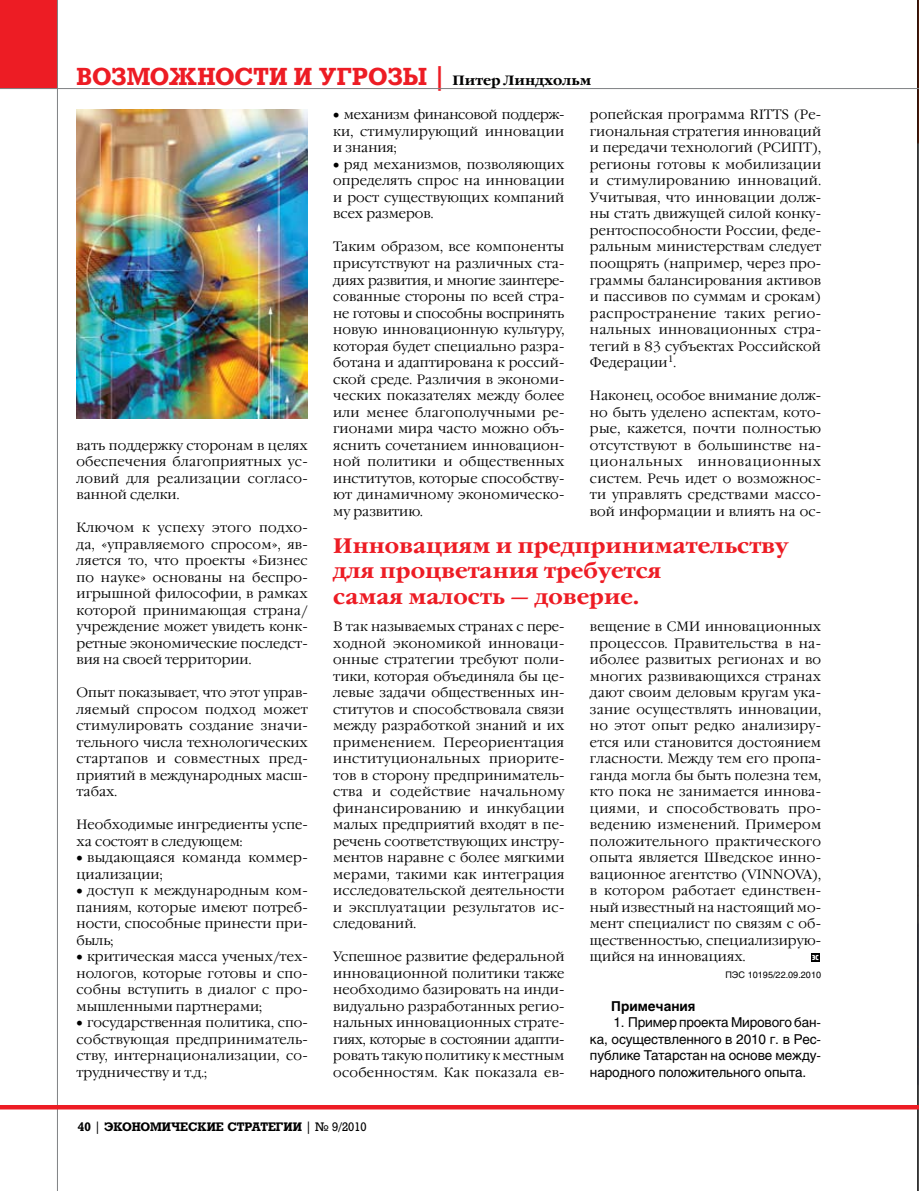
<style>
.page{position:relative;width:919px;height:1191px;background:#fff}
.page>*{position:absolute;margin:0;border:0;box-sizing:border-box;transform-origin:0 0}
.t1{font:700 24px "Rodeo";letter-spacing:-.005em;color:#ed1c24}
.t2{font:700 21px/25.5px "Garamond C";color:#ed1c24}
.t3{font:300 13.5px/16.5px "Garamond C";letter-spacing:.005em;color:#000;text-align:justify}
.t4{font:13.5px/16.5px "Helios";letter-spacing:-.01em;color:#000;text-align:justify}
.t5{font:700 13.5px "Helios";color:#000}
.t6{font:700 12px "Rodeo";color:#000}
.t7{font:9px "Helios";color:#000}
.t8{font:9px "Hermes C";color:#fff}
.s1{font-family:"Garamond C";font-size:13.5px;color:#000}
.s2{font-weight:400}
</style>
<div class="page">
<div style="left:0;top:0;width:58px;height:89px;background:#ed1c24"></div>
<hr style="left:57px;top:0;width:1px;height:1191px;background:#808284">
<div style="left:811px;top:953px;width:8px;height:8px;background:#000"></div>
<img style="left:77px;top:109px;width:230px;height:309px">
<svg style="left:917px;top:0;width:1px;height:1191px"></svg>
<hr style="left:0;top:1105px;width:918px;height:4px;background:#ed1c24">
<hr style="left:0;top:88px;width:918px;height:1px;background:#808284">
<h1 class="t1" style="left:77px;top:62px;width:516px">ВОЗМОЖНОСТИ И УГРОЗЫ | <span class="s1">Питер Линдхольм</span></h1>
<p class="t3" style="left:77px;top:437px;width:233px">вать поддержку сторонам в целях обеспечения благоприятных ус&shy;ловий для реализации согласо&shy;ванной сделки.</p>
<p class="t3" style="left:77px;top:520px;width:233px">Ключом к успеху этого подхо&shy;да, «управляемого спросом», яв&shy;ляется то, что проекты «Бизнес по науке» основаны на беспро&shy;игрышной философии, в рамках которой принимающая страна/ учреждение может увидеть конк&shy;ретные экономические последст&shy;вия на своей территории.</p>
<p class="t3" style="left:77px;top:685px;width:233px">Опыт показывает, что этот управ&shy;ляемый спросом подход может стимулировать создание значи&shy;тельного числа технологических стартапов и совместных пред&shy;приятий в международных масш&shy;табах.</p>
<p class="t3" style="left:77px;top:817px;width:233px">Необходимые ингредиенты успе&shy;ха состоят в следующем:</p>
<p class="t3" style="left:77px;top:850px;width:233px">• выдающаяся команда коммер&shy;циализации;</p>
<p class="t3" style="left:77px;top:883px;width:233px">• доступ к международным ком&shy;паниям, которые имеют потреб&shy;ности, способные принести при&shy;быль;</p>
<p class="t3" style="left:77px;top:949px;width:233px">• критическая масса ученых/тех&shy;нологов, которые готовы и спо&shy;собны вступить в диалог с про&shy;мышленными партнерами;</p>
<p class="t3" style="left:77px;top:1015px;width:233px">• государственная политика, спо&shy;собствующая предприниматель&shy;ству, интернационализации, со&shy;трудничеству и т.д.;</p>
<p class="t3" style="left:333px;top:107px;width:232px">• механизм финансовой поддерж&shy;ки, стимулирующий инновации и знания;</p>
<p class="t3" style="left:333px;top:157px;width:233px">• ряд механизмов, позволяющих определять спрос на инновации и рост существующих компаний всех размеров.</p>
<p class="t3" style="left:333px;top:239px;width:233px">Таким образом, все компоненты присутствуют на различных ста&shy;диях развития, и многие заинтере&shy;сованные стороны по всей стра&shy;не готовы и способны воспринять новую инновационную культуру, которая будет специально разра&shy;ботана и адаптирована к россий&shy;ской среде. Различия в экономи&shy;ческих показателях между более или менее благополучными ре&shy;гионами мира часто можно объ&shy;яснить сочетанием инновацион&shy;ной политики и общественных институтов, которые способству&shy;ют динамичному экономическо&shy;му развитию.</p>
<p class="t3" style="left:590px;top:107px;width:233px">ропейская программа RITTS (Ре&shy;гиональная стратегия инноваций и передачи технологий (РСИПТ), регионы готовы к мобилизации и стимулированию инноваций.<br>Учитывая, что инновации долж&shy;ны стать движущей силой конку&shy;рентоспособности России, феде&shy;ральным министерствам следует поощрять (например, через про&shy;граммы балансирования активов и пассивов по суммам и срокам) распространение таких регио&shy;нальных инновационных стра&shy;тегий в 83 субъектах Российской Федерации<sup>1</sup>.</p>
<p class="t3" style="left:590px;top:388px;width:233px">Наконец, особое внимание долж&shy;но быть уделено аспектам, кото&shy;рые, кажется, почти полностью отсутствуют в большинстве на&shy;циональных инновационных систем. Речь идет о возможнос&shy;ти управлять средствами массо&shy;вой информации и влиять на ос-</p>
<h2 class="t2" style="left:333px;top:533px;width:456px">Инновациям и предпринимательству для процветания требуется<br>самая малость — доверие.</h2>
<p class="t3" style="left:333px;top:619px;width:233px">В так называемых странах с пере&shy;ходной экономикой инноваци&shy;онные стратегии требуют поли&shy;тики, которая объединяла бы це&shy;левые задачи общественных ин&shy;ститутов и способствовала связи между разработкой знаний и их применением. Переориентация институциональных приорите&shy;тов в сторону предприниматель&shy;ства и содействие начальному финансированию и инкубации малых предприятий входят в пе&shy;речень соответствующих инстру&shy;ментов наравне с более мягкими мерами, такими как интеграция исследовательской деятельности и эксплуатации результатов ис&shy;следований.</p>
<p class="t3" style="left:333px;top:949px;width:233px">Успешное развитие федеральной инновационной политики также необходимо базировать на инди&shy;видуально разработанных регио&shy;нальных инновационных страте&shy;гиях, которые в состоянии адапти&shy;ровать такую политику к местным особенностям. Как показала ев-</p>
<p class="t3" style="left:590px;top:619px;width:233px">вещение в СМИ инновационных процессов. Правительства в на&shy;иболее развитых регионах и во многих развивающихся странах дают своим деловым кругам ука&shy;зание осуществлять инновации, но этот опыт редко анализиру&shy;ется или становится достоянием гласности. Между тем его пропа&shy;ганда могла бы быть полезна тем, кто пока не занимается иннова&shy;циями, и способствовать про&shy;ведению изменений. Примером положительного практического опыта является Шведское инно&shy;вационное агентство (VINNOVA), в котором работает единствен&shy;ный известный на настоящий мо&shy;мент специалист по связям с об&shy;щественностью, специализирую&shy;щийся на инновациях.</p>
<p class="t8" style="left:812px;top:951px;width:8px">эс</p>
<p class="t7" style="left:725px;top:969px;width:97px">ПЭС 10195/22.09.2010</p>
<p class="t5" style="left:611px;top:998px;width:86px">Примечания</p>
<p class="t4" style="left:590px;top:1014px;width:233px;text-indent:24px">1. Пример проекта Мирового бан&shy;ка, осуществленного в 2010 г. в Рес&shy;публике Татарстан на основе между&shy;народного положительного опыта.</p>
<p class="t6" style="left:78px;top:1119px;width:290px">40 <span class="s2">|</span> ЭКОНОМИЧЕСКИЕ СТРАТЕГИИ <span class="s2">| № 9/2010</span></p>
</div>
